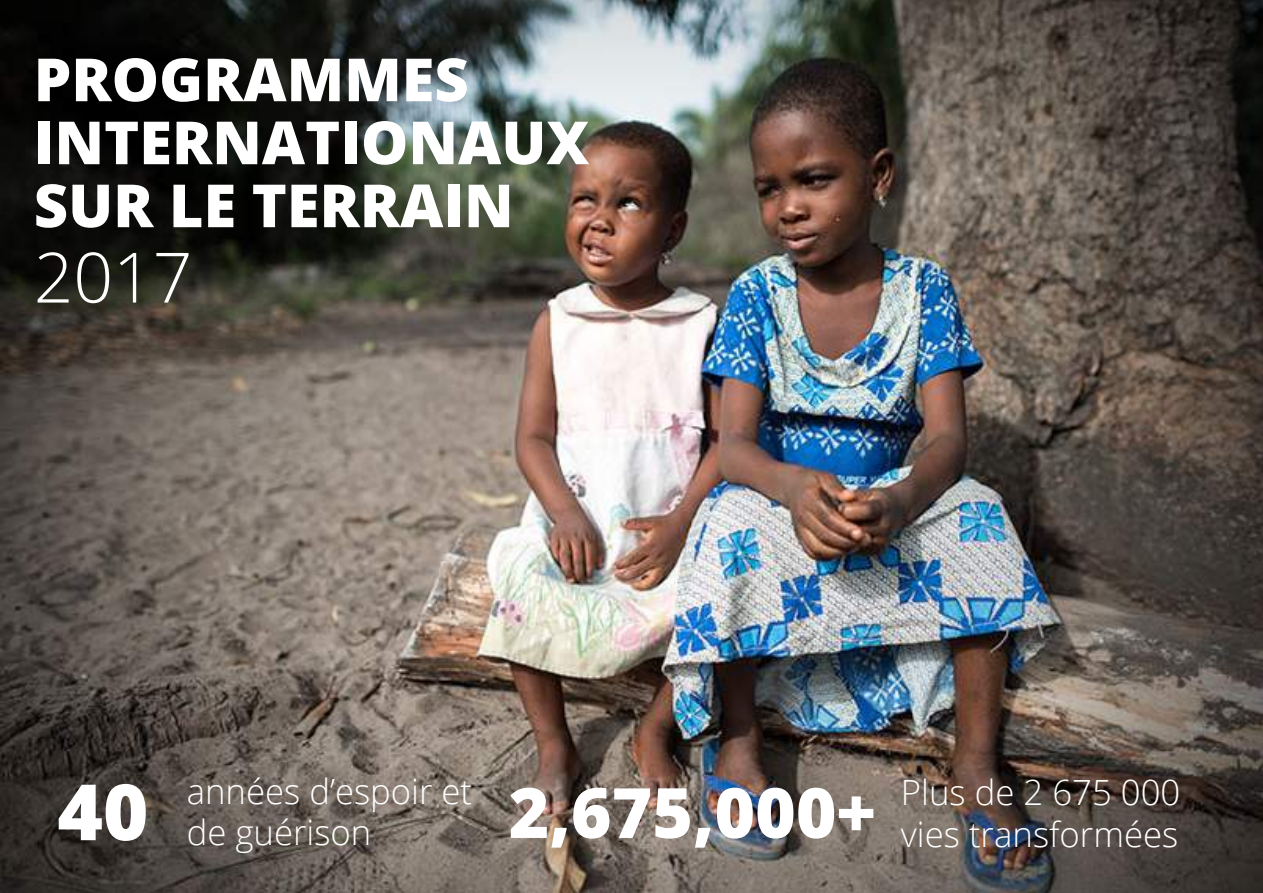
<style>
.page{position:relative;width:1263px;height:893px;background:#fff}
.page>*{position:absolute;margin:0;border:0;box-sizing:border-box;transform-origin:0 0}
.t1{font:800 77.7px "Open Sans";color:#fff}
.t2{font:800 69.45px "Open Sans";color:#fff}
.t3{font:300 69.45px "Open Sans";color:#fff}
.t4{font:800 59.55px/63px "Open Sans";color:#fff}
.t5{font:300 34.8px/41.5px "Open Sans";color:#fff}
</style>
<div class="page">
<img style="left:0;top:0;width:1263px;height:893px">
<h3 class="t4" style="left:34px;top:45px;width:557px">PROGRAMMES<br>INTERNATIONAUX<br>SUR LE TERRAIN</h3>
<h2 class="t3" style="left:34px;top:230px;width:160px">2017</h2>
<h1 class="t1" style="left:57px;top:753px;width:93px">40</h1>
<p class="t5" style="left:187px;top:769px;width:287px">années d’espoir et</p>
<p class="t5" style="left:187px;top:811px;width:186px">de guérison</p>
<h2 class="t2" style="left:509px;top:760px;width:369px">2,675,000+</h2>
<p class="t5" style="left:901px;top:771px;width:281px">Plus de 2 675 000 vies transformées</p>
</div>
